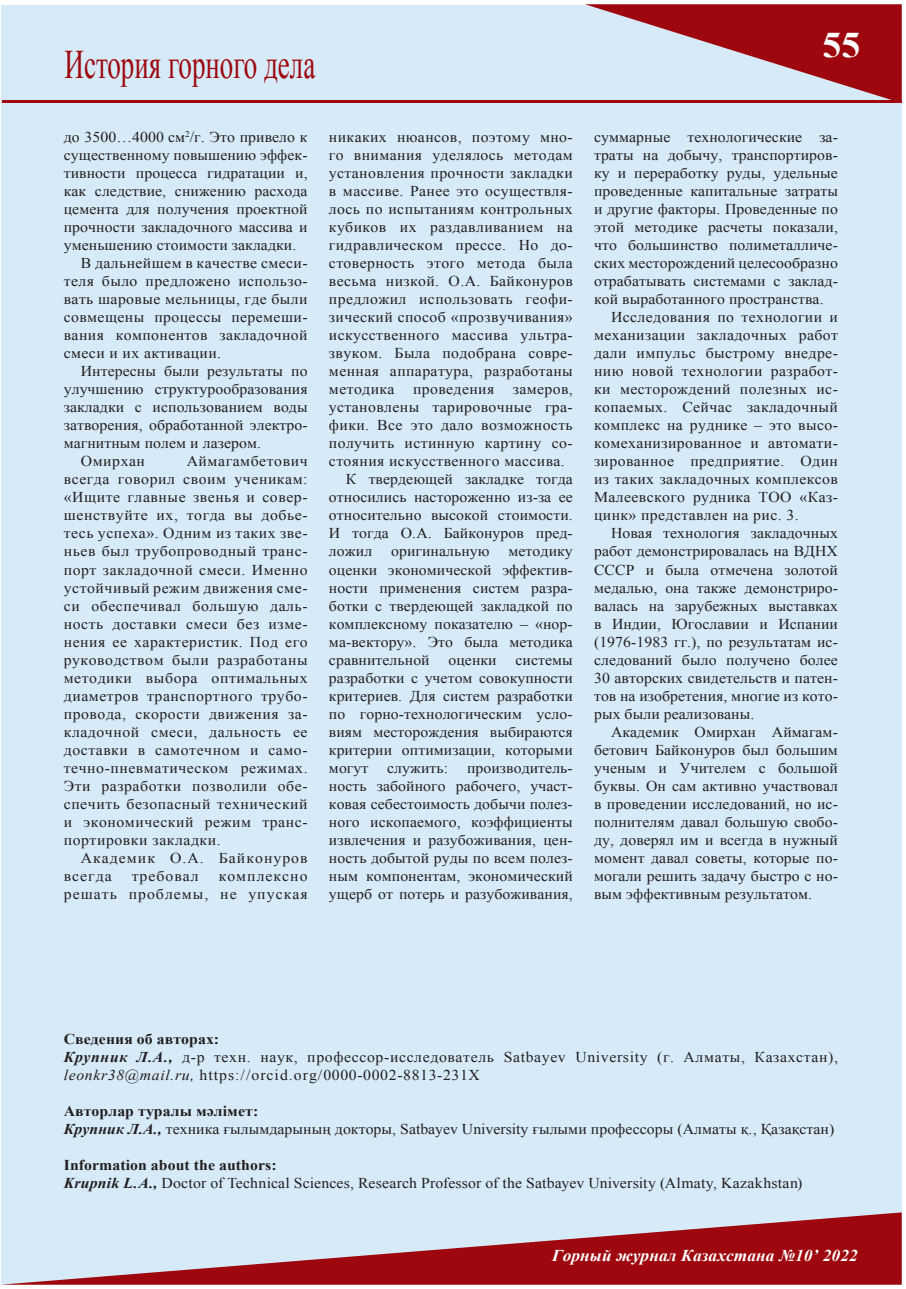
<style>
.page{position:relative;width:906px;height:1289px;background:#fff}
.page>*{position:absolute;margin:0;border:0;box-sizing:border-box;transform-origin:0 0}
.t1{font:40.5px "Times New Roman";color:#9d070d;scale:.67 1}
.t2{font:700 36px "Times New Roman";color:#fff;scale:1.05 1}
.t3{font:italic 700 16.5px "Times New Roman";letter-spacing:.005em;color:#fff;scale:1.05 1}
.t4{font:15px/18px "Times New Roman";letter-spacing:.005em;color:#231f20;text-align:justify;scale:1.05 1}
.t5{font:15px/18px "Times New Roman";letter-spacing:.04em;color:#231f20;scale:1.05 1}
.s1{font-weight:700}
.s2{font-weight:700;font-style:italic}
.s3{font-style:italic}
</style>
<div class="page">
<div style="left:1px;top:5px;width:900px;height:1278px;background:#d7eaf7"></div>
<svg style="left:585px;top:4px;width:316px;height:96px"></svg>
<svg style="left:1px;top:1212px;width:900px;height:72px"></svg>
<hr style="left:2px;top:100px;width:899px;height:3px;background:#9d070d">
<h1 class="t1" style="left:64px;top:37px;width:376px">История горного дела</h1>
<p class="t4" style="left:64px;top:128px;width:234px">до 3500…4000 см<sup>2</sup>/г. Это привело к</p>
<p class="t4" style="left:64px;top:146px;width:234px">существенному повышению эффек-</p>
<p class="t4" style="left:64px;top:164px;width:234px">тивности процесса гидратации и,</p>
<p class="t4" style="left:64px;top:182px;width:234px">как следствие, снижению расхода</p>
<p class="t4" style="left:64px;top:200px;width:234px">цемента для получения проектной</p>
<p class="t4" style="left:64px;top:218px;width:234px">прочности закладочного массива и</p>
<p class="t4" style="left:64px;top:236px;width:223px">уменьшению стоимости закладки.</p>
<p class="t4" style="left:81px;top:254px;width:217px">В дальнейшем в качестве смеси-</p>
<p class="t4" style="left:64px;top:272px;width:234px">теля было предложено использо-</p>
<p class="t4" style="left:64px;top:290px;width:234px">вать шаровые мельницы, где были</p>
<p class="t4" style="left:64px;top:308px;width:234px">совмещены процессы перемеши-</p>
<p class="t4" style="left:64px;top:326px;width:234px">вания компонентов закладочной</p>
<p class="t4" style="left:64px;top:344px;width:151px">смеси и их активации.</p>
<p class="t4" style="left:81px;top:362px;width:217px">Интересны были результаты по</p>
<p class="t4" style="left:64px;top:380px;width:234px">улучшению структурообразования</p>
<p class="t4" style="left:64px;top:398px;width:234px">закладки с использованием воды</p>
<p class="t4" style="left:64px;top:416px;width:234px">затворения, обработанной электро-</p>
<p class="t4" style="left:64px;top:434px;width:189px">магнитным полем и лазером.</p>
<p class="t4" style="left:81px;top:452px;width:63px">Омирхан</p>
<p class="t4" style="left:64px;top:452px;width:234px;text-indent:123px">Аймагамбетович всегда говорил своим ученикам: «Ищите главные звенья и совер&shy;шенствуйте их, тогда вы добье&shy;тесь успеха». Одним из таких зве&shy;ньев был трубопроводный транс&shy;порт закладочной смеси. Именно устойчивый режим движения сме&shy;си обеспечивал большую даль&shy;ность доставки смеси без изме&shy;нения ее характеристик. Под его руководством были разработаны методики выбора оптимальных диаметров транспортного трубо&shy;провода, скорости движения за&shy;кладочной смеси, дальность ее доставки в самотечном и само&shy;течно-пневматическом режимах.<br>Эти разработки позволили обе&shy;спечить безопасный технический и экономический режим транс&shy;портировки закладки.</p>
<p class="t4" style="left:64px;top:848px;width:234px;text-indent:17px">Академик О.А. Байконуров всегда</p>
<p class="t4" style="left:132px;top:866px;width:65px">требовал</p>
<p class="t4" style="left:64px;top:866px;width:234px;text-align:right">комплексно<br>решать проблемы, не упуская</p>
<p class="t4" style="left:329px;top:128px;width:234px">никаких нюансов, поэтому мно-</p>
<p class="t4" style="left:329px;top:146px;width:234px">го внимания уделялось методам</p>
<p class="t4" style="left:329px;top:164px;width:234px">установления прочности закладки</p>
<p class="t4" style="left:329px;top:182px;width:234px">в массиве. Ранее это осуществля-</p>
<p class="t4" style="left:329px;top:200px;width:234px">лось по испытаниям контрольных</p>
<p class="t4" style="left:329px;top:218px;width:234px">кубиков их раздавливанием на</p>
<p class="t4" style="left:329px;top:236px;width:234px">гидравлическом прессе. Но до-</p>
<p class="t4" style="left:329px;top:254px;width:234px">стоверность этого метода была</p>
<p class="t4" style="left:329px;top:272px;width:234px">весьма низкой. О.А. Байконуров</p>
<p class="t4" style="left:329px;top:290px;width:234px">предложил использовать геофи-</p>
<p class="t4" style="left:329px;top:308px;width:234px">зический способ «прозвучивания»</p>
<p class="t4" style="left:329px;top:326px;width:234px">искусственного массива ультра-</p>
<p class="t4" style="left:329px;top:344px;width:234px">звуком. Была подобрана совре-</p>
<p class="t4" style="left:329px;top:362px;width:234px">менная аппаратура, разработаны</p>
<p class="t4" style="left:329px;top:380px;width:234px">методика проведения замеров,</p>
<p class="t4" style="left:329px;top:398px;width:234px">установлены тарировочные гра-</p>
<p class="t4" style="left:329px;top:416px;width:234px">фики. Все это дало возможность</p>
<p class="t4" style="left:329px;top:434px;width:234px">получить истинную картину со-</p>
<p class="t4" style="left:329px;top:452px;width:226px">стояния искусственного массива.</p>
<p class="t4" style="left:346px;top:470px;width:217px">К твердеющей закладке тогда</p>
<p class="t4" style="left:329px;top:488px;width:234px">относились настороженно из-за ее</p>
<p class="t4" style="left:329px;top:506px;width:234px">относительно высокой стоимости.</p>
<p class="t4" style="left:329px;top:524px;width:234px">И тогда О.А. Байконуров пред-</p>
<p class="t4" style="left:329px;top:542px;width:43px">ложил</p>
<p class="t4" style="left:391px;top:542px;width:95px">оригинальную</p>
<p class="t4" style="left:329px;top:542px;width:234px;text-indent:179px">методику оценки экономической эффектив&shy;ности применения систем разра&shy;ботки с твердеющей закладкой по комплексному показателю – «нор&shy;ма-вектору». Это была методика сравнительной оценки системы разработки с учетом совокупности критериев. Для систем разработки по горно-технологическим усло&shy;виям месторождения выбираются критерии оптимизации, которыми могут</p>
<p class="t4" style="left:329px;top:758px;width:234px;text-indent:138px">производитель&shy;ность забойного рабочего, участ&shy;ковая себестоимость добычи полез&shy;ного ископаемого, коэффициенты извлечения и разубоживания, цен&shy;ность добытой руды по всем полез&shy;ным компонентам, экономический ущерб от потерь и разубоживания,</p>
<p class="t4" style="left:387px;top:758px;width:60px">служить:</p>
<h2 class="t2" style="left:822px;top:20px;width:38px">55</h2>
<p class="t4" style="left:594px;top:128px;width:234px">суммарные технологические за-</p>
<p class="t4" style="left:594px;top:146px;width:234px">траты на добычу, транспортиров-</p>
<p class="t4" style="left:594px;top:164px;width:234px">ку и переработку руды, удельные</p>
<p class="t4" style="left:594px;top:182px;width:234px">проведенные капитальные затраты</p>
<p class="t4" style="left:594px;top:200px;width:234px">и другие факторы. Проведенные по</p>
<p class="t4" style="left:594px;top:218px;width:234px">этой методике расчеты показали,</p>
<p class="t4" style="left:594px;top:236px;width:234px">что большинство полиметалличе-</p>
<p class="t4" style="left:594px;top:254px;width:234px">ских месторождений целесообразно</p>
<p class="t4" style="left:594px;top:272px;width:234px">отрабатывать системами с заклад-</p>
<p class="t4" style="left:594px;top:290px;width:220px">кой выработанного пространства.</p>
<p class="t4" style="left:611px;top:308px;width:217px">Исследования по технологии и</p>
<p class="t4" style="left:594px;top:326px;width:234px">механизации закладочных работ</p>
<p class="t4" style="left:594px;top:344px;width:234px">дали импульс быстрому внедре-</p>
<p class="t4" style="left:594px;top:362px;width:234px">нию новой технологии разработ-</p>
<p class="t4" style="left:594px;top:380px;width:234px">ки месторождений полезных ис-</p>
<p class="t4" style="left:594px;top:398px;width:234px">копаемых. Сейчас закладочный</p>
<p class="t4" style="left:594px;top:416px;width:234px">комплекс на руднике – это высо-</p>
<p class="t4" style="left:594px;top:434px;width:234px">комеханизированное и автомати-</p>
<p class="t4" style="left:594px;top:452px;width:234px">зированное предприятие. Один</p>
<p class="t4" style="left:594px;top:470px;width:234px">из таких закладочных комплексов</p>
<p class="t4" style="left:594px;top:488px;width:168px">Малеевского рудника ТОО</p>
<p class="t4" style="left:799px;top:488px;width:38px">«Каз-</p>
<p class="t4" style="left:594px;top:506px;width:196px">цинк» представлен на рис. 3.</p>
<p class="t4" style="left:611px;top:524px;width:218px">Новая технология закладочных</p>
<p class="t4" style="left:594px;top:542px;width:202px">работ демонстрировалась на ВДН</p>
<p class="t4" style="left:826px;top:542px;width:12px">Х</p>
<p class="t4" style="left:594px;top:560px;width:11px">СССР</p>
<p class="t4" style="left:594px;top:560px;width:234px;text-indent:52px">и была отмечена золотой медалью, она также демонстриро&shy;валась на зарубежных выставках в Индии, Югославии и Испании (1976-1983 гг.), по результатам ис&shy;следований было получено более 30 авторских свидетельств и патен&shy;тов на изобретения, многие из кото&shy;рых были реализованы.</p>
<p class="t4" style="left:594px;top:722px;width:234px;text-indent:17px">Академик Омирхан Аймагам&shy;бетович Байконуров был большим ученым и Учителем с большой буквы. Он сам активно участвовал в проведении исследований, но ис&shy;полнителям давал большую свобо&shy;ду, доверял им и всегда в нужный момент давал советы, которые по&shy;могали решить задачу быстро с но&shy;вым эффективным результатом.</p>
<p class="t5" style="left:64px;top:1029px;width:739px"><span class="s1">Сведения об авторах:<br></span><span class="s2">Крупник Л.А.,</span> д-р техн. наук, профессор-исследователь Satbayev University (г. Алматы, Казахстан), <span class="s3">leonkr38@mail.ru,</span> https://orcid.org/0000-0002-8813-231X</p>
<p class="t4" style="left:64px;top:1101px;width:735px"><span class="s1">Авторлар туралы мәлімет:<br></span><span class="s2">Крупник Л.А.,</span> техника ғылымдарының докторы, Satbayev University ғылыми профессоры (Алматы қ., Қазақстан)</p>
<p class="t4" style="left:64px;top:1155px;width:705px"><span class="s1">Information about the authors:<br></span><span class="s2">Krupnik L.A.,</span> Doctor of Technical Sciences, Research Professor of the Satbayev University (Almaty, Kazakhstan)</p>
<p class="t3" style="left:552px;top:1244px;width:292px">Горный журнал Казахстана №10’ 2022</p>
</div>
